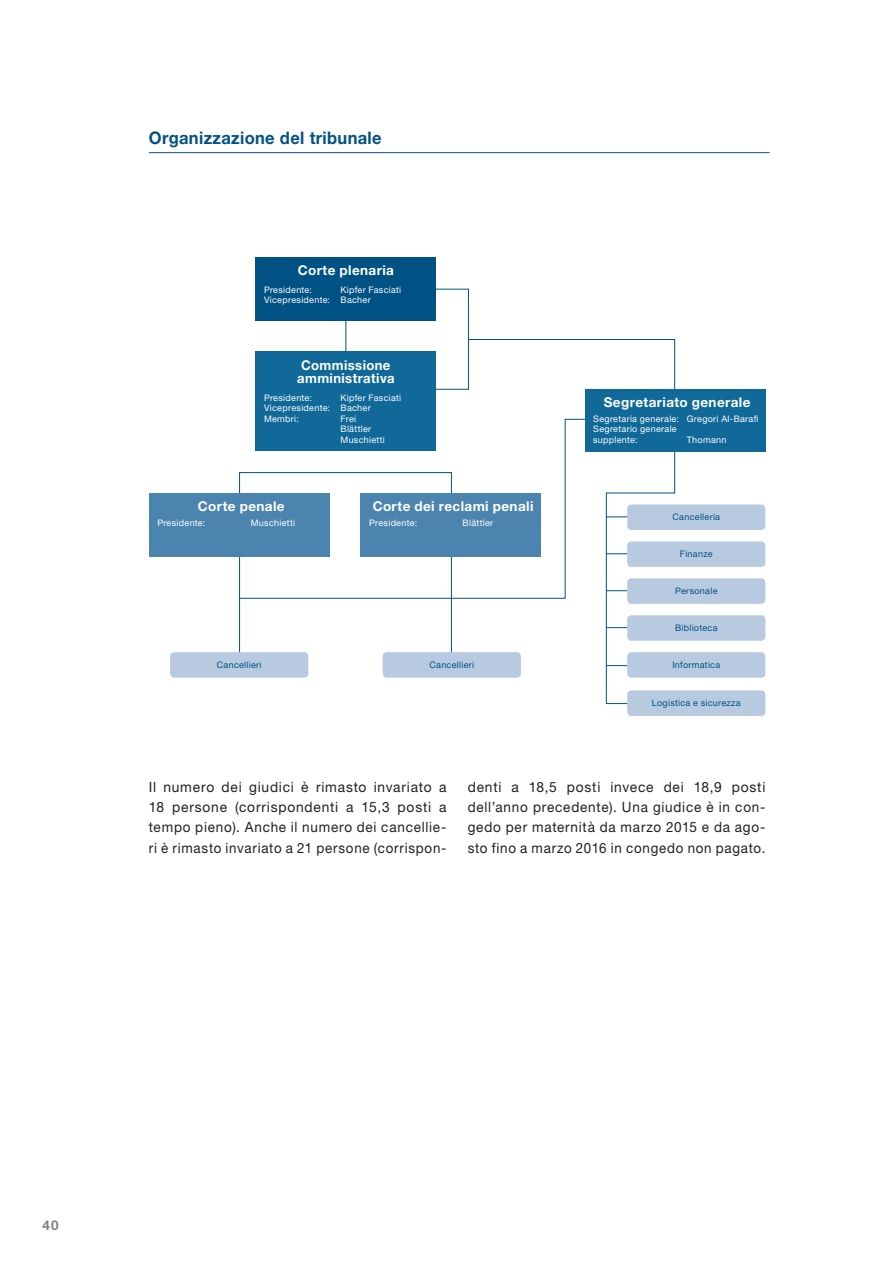
<style>
.page{position:relative;width:893px;height:1263px;background:#fff}
.page>*{position:absolute;margin:0;border:0;box-sizing:border-box;transform-origin:0 0}
.t1{font:700 17.4px "Helvetica Neue LT Pro";letter-spacing:.02em;color:#005285;scale:.95 1}
.t2{font:14.1px/20.2px "Helvetica Neue LT Pro";letter-spacing:.06em;color:#231f20;text-align:justify}
.t3{font:700 13.5px/13.5px "Helvetica Neue LT Pro";letter-spacing:.03em;color:#fff;text-align:center}
.t4{font:700 13.5px "Helvetica Neue LT Pro";color:#808285}
.t5{font:9px/10.5px "Helvetica Neue LT Pro";letter-spacing:.03em;color:#fff}
.t6{font:9px "Helvetica Neue LT Pro";letter-spacing:.03em;color:#005285}
</style>
<div class="page">
<hr style="left:149px;top:152px;width:621px;height:1px;background:#005285">
<svg style="left:452px;top:494px;width:114px;height:105px"></svg>
<svg style="left:608px;top:516px;width:19px;height:1px"></svg>
<svg style="left:608px;top:553px;width:19px;height:1px"></svg>
<svg style="left:608px;top:590px;width:19px;height:1px"></svg>
<svg style="left:608px;top:627px;width:19px;height:1px"></svg>
<svg style="left:608px;top:665px;width:19px;height:1px"></svg>
<hr style="left:345px;top:315px;width:1px;height:133px;background:#005285">
<div style="left:255px;top:257px;width:181px;height:64px;background:#005285"></div>
<svg style="left:239px;top:472px;width:213px;height:184px"></svg>
<div style="left:424px;top:289px;width:45px;height:101px;border:1px solid #005285"></div>
<div style="left:255px;top:351px;width:181px;height:100px;background:#116999"></div>
<svg style="left:468px;top:339px;width:207px;height:155px"></svg>
<div style="left:585px;top:389px;width:180px;height:62px;background:#116999"></div>
<div style="left:606px;top:493px;width:69px;height:211px;border:1px solid #005285"></div>
<div style="left:627px;top:504px;width:138px;height:26px;background:#b8cae0;border-radius:4px"></div>
<div style="left:627px;top:541px;width:138px;height:26px;background:#b8cae0;border-radius:4px"></div>
<div style="left:627px;top:578px;width:138px;height:26px;background:#b8cae0;border-radius:4px"></div>
<div style="left:627px;top:615px;width:138px;height:26px;background:#b8cae0;border-radius:4px"></div>
<div style="left:627px;top:652px;width:138px;height:26px;background:#b8cae0;border-radius:4px"></div>
<div style="left:627px;top:690px;width:138px;height:26px;background:#b8cae0;border-radius:4px"></div>
<div style="left:170px;top:652px;width:138px;height:26px;background:#b8cae0;border-radius:4px"></div>
<div style="left:383px;top:652px;width:138px;height:26px;background:#b8cae0;border-radius:4px"></div>
<div style="left:149px;top:493px;width:181px;height:64px;background:#4c84b0"></div>
<div style="left:361px;top:493px;width:180px;height:64px;background:#4c84b0"></div>
<p class="t1" style="left:149px;top:127px;width:247px">Organizzazione del tribunale</p>
<p class="t3" style="left:298px;top:263px;width:98px">Corte plenaria</p>
<p class="t5" style="left:264px;top:284px;width:50px">Presidente:</p>
<p class="t5" style="left:264px;top:284px;width:139px;text-indent:77px">Kipfer Fasciati<br>Vicepresidente: Bacher</p>
<p class="t3" style="left:297px;top:358px;width:99px">Commissione amministrativa</p>
<p class="t5" style="left:264px;top:392px;width:50px">Presidente:</p>
<p class="t5" style="left:264px;top:392px;width:139px;text-indent:77px">Kipfer Fasciati<br>Vicepresidente: Bacher<br>Membri:</p>
<p class="t5" style="left:341px;top:413px;width:46px">Frei<br>Blättler<br>Muschietti</p>
<p class="t3" style="left:198px;top:499px;width:88px">Corte penale</p>
<p class="t5" style="left:157px;top:517px;width:50px">Presidente:</p>
<p class="t5" style="left:251px;top:517px;width:46px">Muschietti</p>
<p class="t3" style="left:373px;top:499px;width:162px">Corte dei reclami penali</p>
<p class="t5" style="left:369px;top:517px;width:50px">Presidente:</p>
<p class="t5" style="left:463px;top:517px;width:32px">Blättler</p>
<p class="t6" style="left:217px;top:659px;width:46px">Cancellieri</p>
<p class="t6" style="left:429px;top:659px;width:46px">Cancellieri</p>
<p class="t3" style="left:604px;top:395px;width:148px">Segretariato generale</p>
<p class="t5" style="left:593px;top:413px;width:167px">Segretaria generale: Gregori Al-Barafi<br>Segretario generale<br>supplente:</p>
<p class="t5" style="left:687px;top:434px;width:41px">Thomann</p>
<p class="t6" style="left:672px;top:512px;width:49px">Cancelleria</p>
<p class="t6" style="left:680px;top:549px;width:34px">Finanze</p>
<p class="t6" style="left:675px;top:585px;width:44px">Personale</p>
<p class="t6" style="left:675px;top:622px;width:44px">Biblioteca</p>
<p class="t6" style="left:672px;top:659px;width:49px">Informatica</p>
<p class="t6" style="left:652px;top:698px;width:90px">Logistica e sicurezza</p>
<p class="t2" style="left:149px;top:776px;width:299px">Il numero dei giudici è rimasto invariato a 18 persone (corrispondenti a 15,3 posti a tempo pieno). Anche il numero dei cancellie&shy;ri è rimasto invariato a 21 persone (corrispon-</p>
<p class="t2" style="left:468px;top:776px;width:299px">denti a 18,5 posti invece dei 18,9 posti dell’anno precedente). Una giudice è in con&shy;gedo per maternità da marzo 2015 e da ago&shy;sto fino a marzo 2016 in congedo non pagato.</p>
<p class="t4" style="left:43px;top:1217px;width:18px">40</p>
</div>
